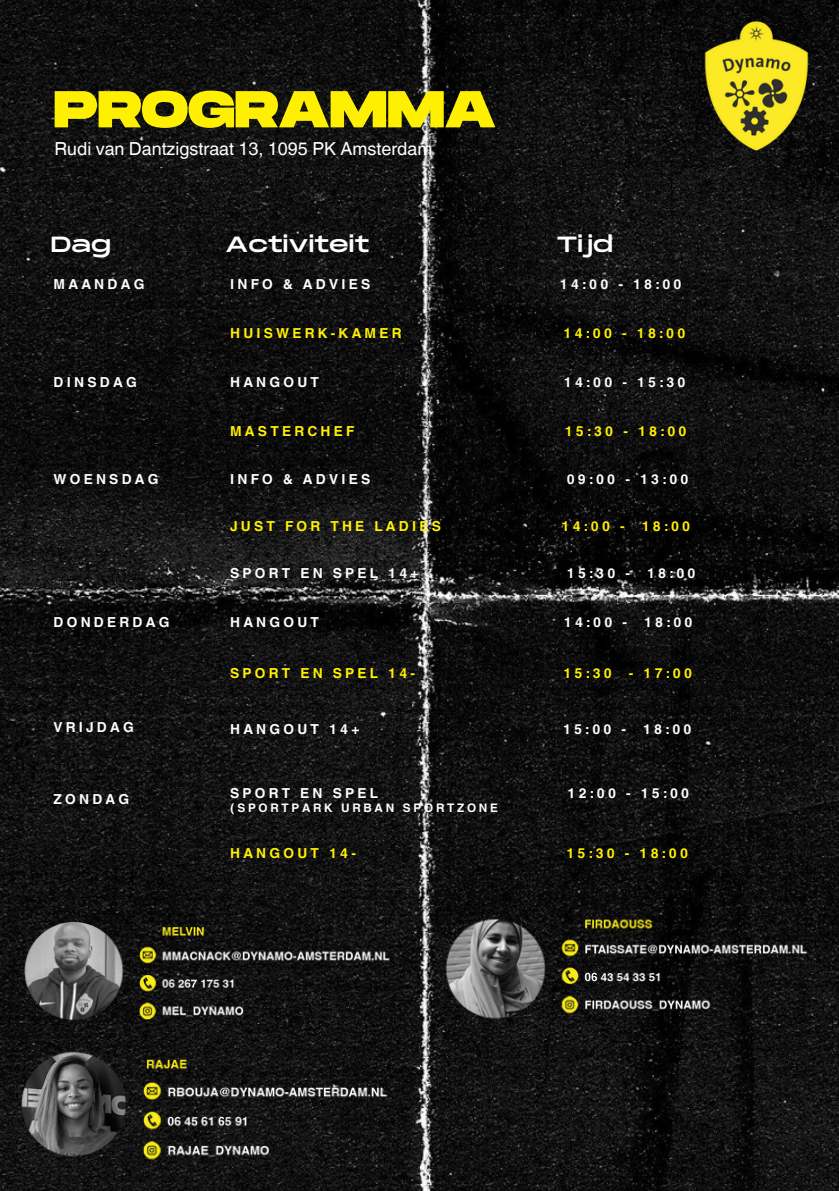
<style>
.page{position:relative;width:839px;height:1191px;background:#fff}
.page>*{position:absolute;margin:0;border:0;box-sizing:border-box;transform-origin:0 0}
.t1{font:800 51.8px "Monument Extended";color:#fff001}
.t2{font:22px "Monument Extended";color:#fff}
.t3{font:18px "Helvetica World";color:#fff}
.t4{font:700 13.8px "Helvetica World";letter-spacing:.23em;color:#fffbfa}
.t5{font:700 13.8px "Helvetica World";letter-spacing:.23em;color:#fff001}
.t6{font:700 11.8px "Helvetica World";letter-spacing:.23em;color:#fffbfa}
</style>
<div class="page">
<img style="left:0;top:0;width:838px;height:1191px">
<img style="left:674px;top:4px;width:164px;height:165px">
<img style="left:427px;top:878px;width:411px;height:196px">
<img style="left:0;top:878px;width:399px;height:195px">
<img style="left:19px;top:1037px;width:381px;height:133px">
<p class="t1" style="left:54px;top:81px;width:443px">PROGRAMMA</p>
<p class="t3" style="left:54px;top:138px;width:379px">Rudi van Dantzigstraat 13, 1095 PK Amsterdam</p>
<p class="t2" style="left:51px;top:232px;width:61px">Dag</p>
<p class="t2" style="left:225px;top:232px;width:145px">Activiteit</p>
<p class="t2" style="left:556px;top:232px;width:58px">Tijd</p>
<p class="t4" style="left:54px;top:273px;width:92px">MAANDAG</p>
<p class="t4" style="left:230px;top:273px;width:142px">INFO &amp; ADVIES</p>
<p class="t4" style="left:560px;top:273px;width:123px">14:00 - 18:00</p>
<p class="t5" style="left:230px;top:322px;width:173px">HUISWERK-KAMER</p>
<p class="t5" style="left:563px;top:322px;width:123px">14:00 - 18:00</p>
<p class="t4" style="left:54px;top:370px;width:85px">DINSDAG</p>
<p class="t4" style="left:230px;top:370px;width:90px">HANGOUT</p>
<p class="t4" style="left:564px;top:370px;width:123px">14:00 - 15:30</p>
<p class="t5" style="left:230px;top:420px;width:126px">MASTERCHEF</p>
<p class="t5" style="left:564px;top:420px;width:123px">15:30 - 18:00</p>
<p class="t4" style="left:54px;top:468px;width:107px">WOENSDAG</p>
<p class="t4" style="left:230px;top:468px;width:142px">INFO &amp; ADVIES</p>
<p class="t4" style="left:566px;top:468px;width:123px">09:00 - 13:00</p>
<p class="t5" style="left:230px;top:515px;width:212px">JUST FOR THE LADIES</p>
<p class="t5" style="left:561px;top:515px;width:130px">14:00 - 18:00</p>
<p class="t4" style="left:230px;top:562px;width:190px">SPORT EN SPEL 14+</p>
<p class="t4" style="left:567px;top:562px;width:130px">15:30 - 18:00</p>
<p class="t4" style="left:54px;top:611px;width:117px">DONDERDAG</p>
<p class="t4" style="left:230px;top:611px;width:90px">HANGOUT</p>
<p class="t4" style="left:564px;top:611px;width:130px">14:00 - 18:00</p>
<p class="t5" style="left:230px;top:662px;width:186px">SPORT EN SPEL 14-</p>
<p class="t5" style="left:563px;top:662px;width:130px">15:30 - 17:00</p>
<p class="t4" style="left:54px;top:716px;width:82px">VRIJDAG</p>
<p class="t4" style="left:230px;top:718px;width:131px">HANGOUT 14+</p>
<p class="t4" style="left:563px;top:718px;width:130px">15:00 - 18:00</p>
<p class="t4" style="left:54px;top:788px;width:77px">ZONDAG</p>
<p class="t4" style="left:230px;top:781px;width:149px">SPORT EN SPEL</p>
<p class="t4" style="left:567px;top:781px;width:123px">12:00 - 15:00</p>
<p class="t6" style="left:230px;top:799px;width:269px">(SPORTPARK URBAN SPORTZONE</p>
<p class="t5" style="left:230px;top:842px;width:127px">HANGOUT 14-</p>
<p class="t5" style="left:566px;top:842px;width:123px">15:30 - 18:00</p>
</div>
